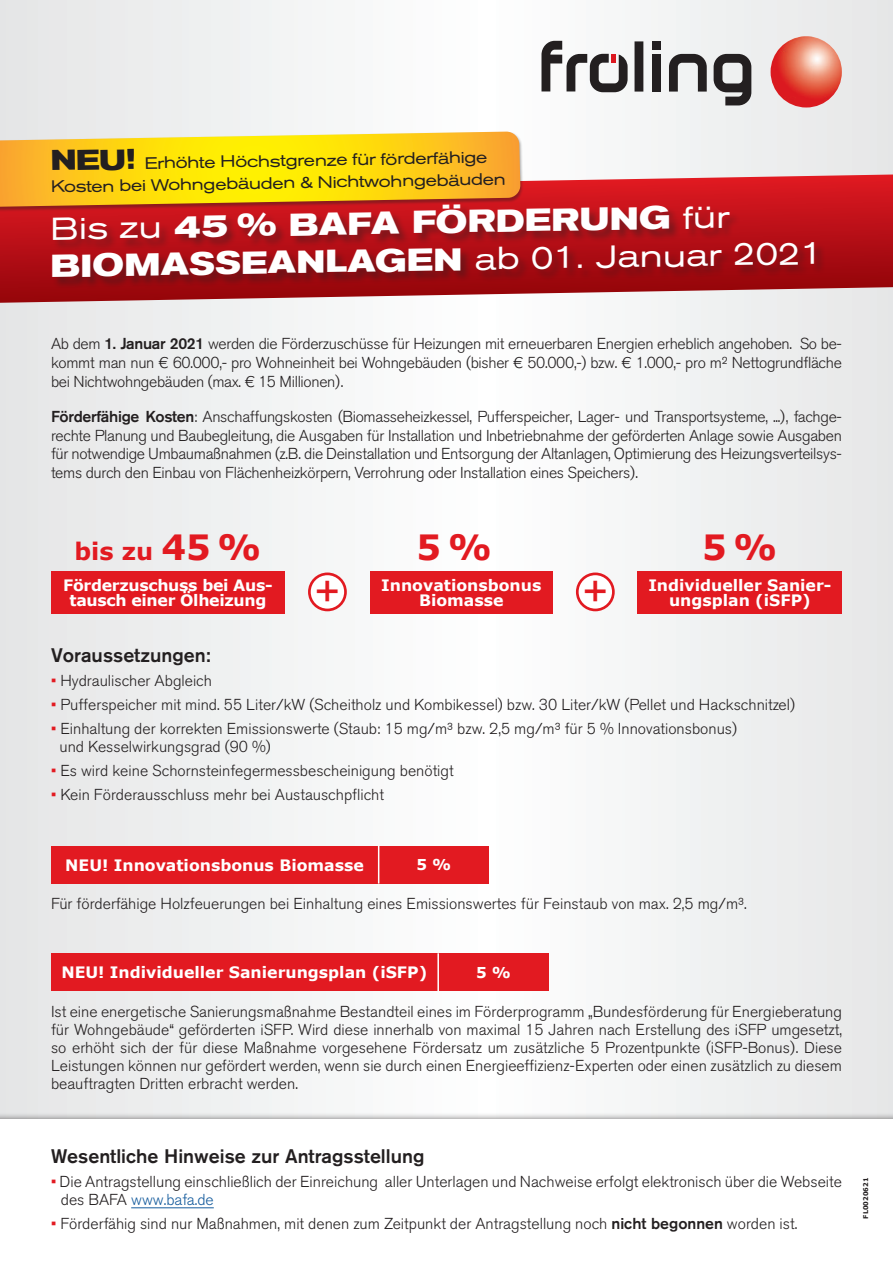
<style>
.page{position:relative;width:893px;height:1263px;background:#fff}
.page>*{position:absolute;margin:0;border:0;box-sizing:border-box;transform-origin:0 0}
.t1{font:43.8px "Arial";color:#e21a21}
.t2{font:700 34.8px "Verdana";color:#e21a21}
.t3{font:700 expanded 31.5px "Akzidenz Grotesk BQ";color:#fff}
.t4{font:700 24px "Verdana";color:#e21a21}
.t5{font:500 19.5px "Akzidenz Grotesk BQ";color:#231f20}
.t6{font:expanded 16.5px "Akzidenz Grotesk BQ";color:#231f20}
.t7{font:300 15.75px/18.9px "Akzidenz Grotesk BQ";color:#231f20;text-align:justify}
.t8{font:700 15.75px/15.8px "Verdana";color:#fff;text-align:center}
.t9{font:700 15.75px/15.8px "Verdana";letter-spacing:-.02em;color:#fff;text-align:center}
.t10{font:300 15.75px "Akzidenz Grotesk BQ";color:#175d9e}
.t11{font:700 15px "Verdana";color:#fff}
.t12{font:700 6.6px "Verdana";color:#231f20}
.s1{font-weight:700;font-size:28.35px}
.s2{font-weight:400}
.s3{font-weight:500}
.s4{font-size:34.8px}
.s5{font-weight:400;font-stretch:expanded;color:#e21a21}
.s6{color:#231f20}
</style>
<div class="page">
<div style="left:0;top:0;width:893px;height:1263px;background:linear-gradient(to right,#f0f1f1,#f3f4f4)"></div>
<div style="left:0;top:1112px;width:893px;height:151px;background:#231f20;opacity:.75"></div>
<div style="left:0;top:1119px;width:893px;height:144px;background:#fff"></div>
<svg style="left:0;top:174px;width:893px;height:129px"></svg>
<div style="left:634px;top:41px;width:9px;height:51px;background:#231f20"></div>
<svg style="left:714px;top:54px;width:37px;height:51px;background:#727071"></svg>
<svg style="left:669px;top:54px;width:38px;height:38px"></svg>
<svg style="left:541px;top:41px;width:87px;height:51px"></svg>
<div style="left:652px;top:55px;width:8px;height:37px;background:#231f20"></div>
<div style="left:652px;top:41px;width:8px;height:9px;background:#231f20"></div>
<img style="left:771px;top:36px;width:71px;height:71px;border-radius:35px">
<div style="left:52px;top:204px;width:774px;height:85px;background:#231f20;opacity:.4"></div>
<div style="left:0;top:132px;width:524px;height:80px;background:#231f20;opacity:.4"></div>
<svg style="left:0;top:132px;width:520px;height:75px;background:#f7c71f"></svg>
<div style="left:370px;top:571px;width:183px;height:43px;background:#e21a21"></div>
<div style="left:577px;top:574px;width:36px;height:36px;background:#fff;border-radius:50%"></div>
<div style="left:576px;top:572px;width:39px;height:39px;border:3px solid #e21a21;border-radius:50%"></div>
<div style="left:309px;top:574px;width:36px;height:36px;background:#fff;border-radius:50%"></div>
<div style="left:308px;top:572px;width:39px;height:39px;border:3px solid #e21a21;border-radius:50%"></div>
<div style="left:51px;top:571px;width:234px;height:43px;background:#e21a21"></div>
<div style="left:638px;top:571px;width:204px;height:43px;background:#e21a21"></div>
<div style="left:51px;top:846px;width:328px;height:37px;background:#e21a21"></div>
<div style="left:379px;top:846px;width:110px;height:37px;background:#e21a21"></div>
<hr style="left:378px;top:846px;width:1px;height:37px;background:#fff">
<div style="left:51px;top:953px;width:387px;height:38px;background:#e21a21"></div>
<div style="left:438px;top:953px;width:111px;height:38px;background:#e21a21"></div>
<hr style="left:437px;top:953px;width:2px;height:38px;background:#fff">
<hr style="left:131px;top:1207px;width:83px;height:1px;background:#175d9e">
<p class="t6" style="left:50px;top:155px;width:438px;rotate:-1deg"><span class="s1">NEU!</span> Erhöhte Höchstgrenze für förderfähige</p>
<p class="t6" style="left:51px;top:177px;width:456px;rotate:-1deg">Kosten bei Wohngebäuden &amp; Nichtwohngebäuden</p>
<p class="t3" style="left:50px;top:210px;width:681px;rotate:-1deg"><span class="s2">Bis zu</span> 45 % BAFA FÖRDERUNG <span class="s2">für</span></p>
<p class="t3" style="left:50px;top:248px;width:774px;rotate:-1deg">BIOMASSEANLAGEN <span class="s2">ab 01. Januar 2021</span></p>
<p class="t7" style="left:51px;top:335px;width:792px">Ab dem <span class="s3">1. Januar 2021</span> werden die Förderzuschüsse für Heizungen mit erneuerbaren Energien erheblich angehoben. So be&shy;kommt man nun € 60.000,- pro Wohneinheit bei Wohngebäuden (bisher € 50.000,-) bzw. € 1.000,- pro m² Nettogrundfläche bei Nichtwohngebäuden (max. € 15 Millionen).</p>
<p class="t7" style="left:51px;top:407px;width:792px"><span class="s3">Förderfähige Kosten</span>: Anschaffungskosten (Biomasseheizkessel, Pufferspeicher, Lager- und Transportsysteme, ...), fachge&shy;rechte Planung und Baubegleitung, die Ausgaben für Installation und Inbetriebnahme der geförderten Anlage sowie Ausgaben für notwendige Umbaumaßnahmen (z.B. die Deinstallation und Entsorgung der Altanlagen, Optimierung des Heizungsverteilsys&shy;tems durch den Einbau von Flächenheizkörpern, Verrohrung oder Installation eines Speichers).</p>
<p class="t4" style="left:74px;top:535px;width:189px">bis zu <span class="s4">45 %</span></p>
<p class="t2" style="left:417px;top:523px;width:77px">5 %</p>
<p class="t2" style="left:702px;top:523px;width:77px">5 %</p>
<p class="t9" style="left:63px;top:577px;width:211px">Förderzuschuss bei Aus&shy;tausch einer Ölheizung</p>
<p class="t8" style="left:648px;top:577px;width:185px">Individueller Sanier&shy;ungsplan (iSFP)</p>
<p class="t8" style="left:381px;top:577px;width:162px">Innovationsbonus<br>Biomasse</p>
<p class="t1" style="left:340px;top:621px;width:27px;rotate:-180deg">+</p>
<p class="t1" style="left:608px;top:621px;width:27px;rotate:-180deg">+</p>
<p class="t5" style="left:51px;top:643px;width:161px">Voraussetzungen:</p>
<p class="t7" style="left:51px;top:671px;width:163px"><span class="s5">•</span> Hydraulischer Abgleich</p>
<p class="t7" style="left:51px;top:695px;width:745px"><span class="s5">•</span> Pufferspeicher mit mind. 55 Liter/kW (Scheitholz und Kombikessel) bzw. 30 Liter/kW (Pellet und Hackschnitzel)</p>
<p class="t7" style="left:51px;top:719px;width:687px"><span class="s5">•</span> Einhaltung der korrekten Emissionswerte (Staub: 15 mg/m³ bzw. 2,5 mg/m³ für 5 % Innovationsbonus)</p>
<p class="t7" style="left:60px;top:737px;width:213px">und Kesselwirkungsgrad (90 %)</p>
<p class="t7" style="left:51px;top:761px;width:404px"><span class="s5">•</span> Es wird keine Schornsteinfegermessbescheinigung benötigt</p>
<p class="t7" style="left:51px;top:785px;width:335px"><span class="s5">•</span> Kein Förderausschluss mehr bei Austauschpflicht</p>
<p class="t8" style="left:65px;top:857px;width:300px">NEU! Innovationsbonus Biomasse</p>
<p class="t11" style="left:416px;top:854px;width:36px">5 %</p>
<p class="t7" style="left:51px;top:894px;width:697px">Für förderfähige Holzfeuerungen bei Einhaltung eines Emissionswertes für Feinstaub von max. 2,5 mg/m³.</p>
<p class="t8" style="left:61px;top:964px;width:367px">NEU! Individueller Sanierungsplan (iSFP)</p>
<p class="t11" style="left:476px;top:962px;width:36px">5 %</p>
<p class="t7" style="left:51px;top:1003px;width:792px;line-height:18px">Ist eine energetische Sanierungsmaßnahme Bestandteil eines im Förderprogramm „Bundesförderung für Energieberatung für Wohngebäude“ geförderten iSFP. Wird diese innerhalb von maximal 15 Jahren nach Erstellung des iSFP umgesetzt, so erhöht sich der für diese Maßnahme vorgesehene Fördersatz um zusätzliche 5 Prozentpunkte (iSFP-Bonus). Diese Leistungen können nur gefördert werden, wenn sie durch einen Energieeffizienz-Experten oder einen zusätzlich zu diesem beauftragten Dritten erbracht werden.</p>
<p class="t5" style="left:51px;top:1144px;width:375px">Wesentliche Hinweise zur Antragsstellung</p>
<p class="t7" style="left:51px;top:1172px;width:792px"><span class="s5">•</span> Die Antragstellung einschließlich der Einreichung aller Unterlagen und Nachweise erfolgt elektronisch über die Webseite</p>
<p class="t10" style="left:61px;top:1191px;width:154px"><span class="s6">des BAFA</span> www.bafa.de</p>
<p class="t7" style="left:51px;top:1214px;width:748px"><span class="s5">•</span> Förderfähig sind nur Maßnahmen, mit denen zum Zeitpunkt der Antragstellung noch <span class="s3">nicht begonnen</span> worden ist.</p>
<p class="t12" style="left:861px;top:1218px;width:42px;rotate:-90deg">FL0020621</p>
</div>
